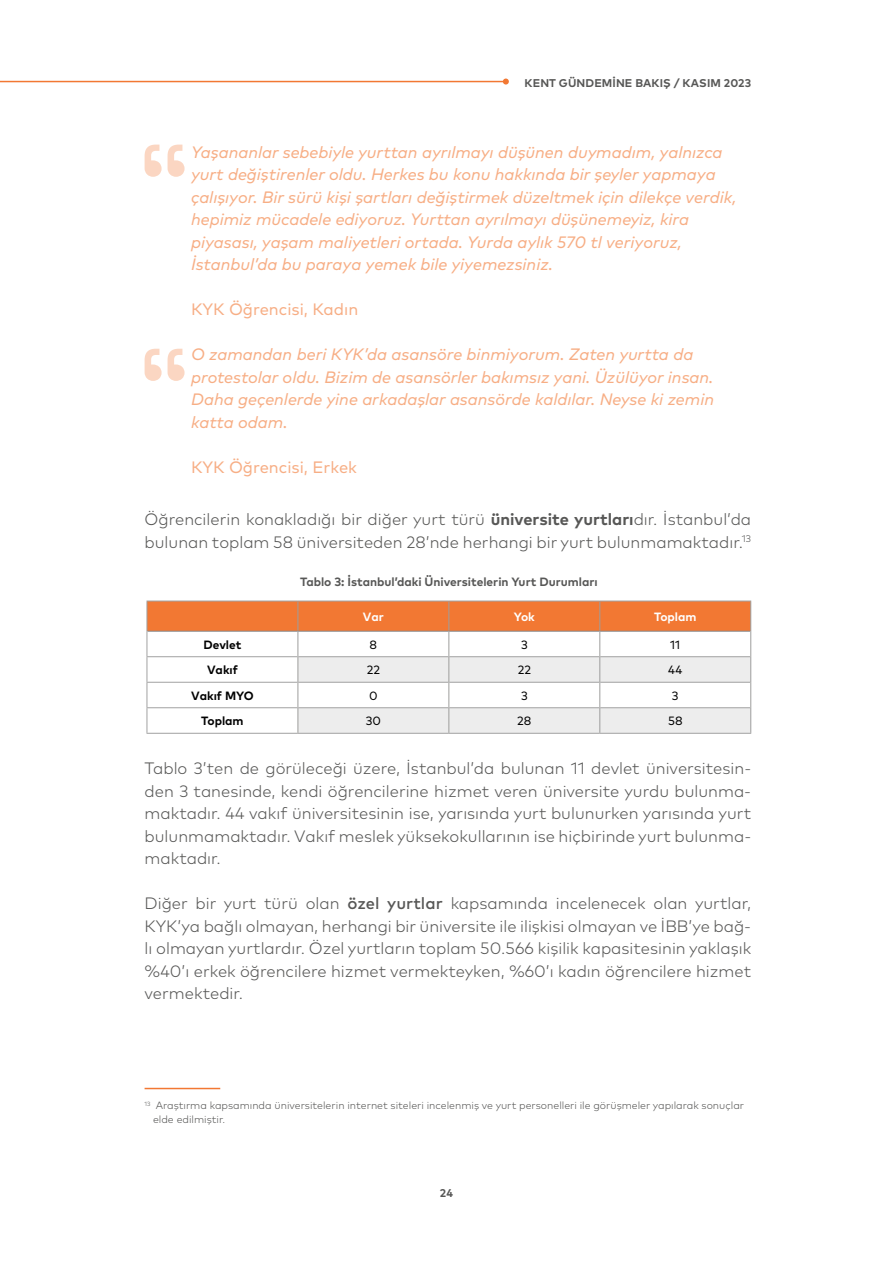
<style>
.page{position:relative;width:893px;height:1263px;background:#fff}
.page>*{position:absolute;margin:0;border:0;box-sizing:border-box;transform-origin:0 0}
.t1{font:300 16.5px/22.5px "Mark Pro";color:#575756;text-align:justify}
.t2{font:italic 16.5px/22.5px "Mark Pro";color:#f7ae85}
.t3{font:16.5px "Mark Pro";color:#f7ae85}
.t4{font:700 12px "Mark Pro";color:#575756}
.t5{font:700 12px "Mark Pro";color:#000}
.t6{font:12px "Mark Pro";color:#000}
.t7{font:700 12px "Mark Pro";color:#fff}
.t8{font:700 11.25px "Mark Pro";letter-spacing:.01em;color:#575756}
.t9{font:300 10.5px/13.5px "Mark Pro";color:#575756}
.s1{font-weight:700}
.s2{font-weight:500}
</style>
<div class="page">
<hr style="left:0;top:81px;width:506px;height:1px;background:#f27833">
<svg style="left:503px;top:79px;width:6px;height:6px"></svg>
<svg style="left:145px;top:145px;width:40px;height:32px"></svg>
<svg style="left:145px;top:349px;width:40px;height:32px"></svg>
<hr style="left:146px;top:733px;width:152px;height:1px;background:#a1a1a1">
<hr style="left:298px;top:733px;width:151px;height:1px;background:#a1a1a1">
<hr style="left:449px;top:733px;width:151px;height:1px;background:#a1a1a1">
<hr style="left:600px;top:733px;width:151px;height:1px;background:#a1a1a1">
<svg style="left:146px;top:601px;width:605px;height:132px"></svg>
<hr style="left:145px;top:1088px;width:75px;height:1px;background:#f27833">
<p class="t8" style="left:525px;top:74px;width:228px">KENT GÜNDEMİNE BAKIŞ / KASIM 2023</p>
<p class="t2" style="left:191px;top:139px;width:547px">Yaşananlar sebebiyle yurttan ayrılmayı düşünen duymadım, yalnızca yurt değiştirenler oldu. Herkes bu konu hakkında bir şeyler yapmaya çalışıyor. Bir sürü kişi şartları değiştirmek düzeltmek için dilekçe verdik, hepimiz mücadele ediyoruz. Yurttan ayrılmayı düşünemeyiz, kira piyasası, yaşam maliyetleri ortada. Yurda aylık 570 tl veriyoruz, İstanbul’da bu paraya yemek bile yiyemezsiniz.</p>
<p class="t3" style="left:191px;top:297px;width:169px">KYK Öğrencisi, Kadın</p>
<p class="t2" style="left:191px;top:342px;width:525px">O zamandan beri KYK’da asansöre binmiyorum. Zaten yurtta da protestolar oldu. Bizim de asansörler bakımsız yani. Üzülüyor insan.<br>Daha geçenlerde yine arkadaşlar asansörde kaldılar. Neyse ki zemin katta odam.</p>
<p class="t3" style="left:191px;top:454px;width:167px">KYK Öğrencisi, Erkek</p>
<p class="t1" style="left:145px;top:507px;width:608px">Öğrencilerin konakladığı bir diğer yurt türü <span class="s1">üniversite yurtları</span>dır. İstanbul’da bulunan toplam 58 üniversiteden 28’nde herhangi bir yurt bulunmamaktadır.<sup>13</sup></p>
<p class="t4" style="left:300px;top:572px;width:299px">Tablo 3: İstanbul’daki Üniversitelerin Yurt Durumları</p>
<p class="t7" style="left:363px;top:607px;width:22px">Var</p>
<p class="t7" style="left:514px;top:607px;width:22px">Yok</p>
<p class="t7" style="left:654px;top:607px;width:44px">Toplam</p>
<p class="t5" style="left:203px;top:635px;width:39px">Devlet</p>
<p class="t6" style="left:370px;top:635px;width:9px">8</p>
<p class="t6" style="left:521px;top:635px;width:8px">3</p>
<p class="t6" style="left:670px;top:635px;width:12px">11</p>
<p class="t5" style="left:207px;top:661px;width:32px">Vakıf</p>
<p class="t6" style="left:367px;top:661px;width:15px">22</p>
<p class="t6" style="left:518px;top:661px;width:15px">22</p>
<p class="t6" style="left:668px;top:661px;width:16px">44</p>
<p class="t5" style="left:191px;top:686px;width:64px">Vakıf MYO</p>
<p class="t6" style="left:369px;top:686px;width:10px">0</p>
<p class="t6" style="left:521px;top:686px;width:8px">3</p>
<p class="t6" style="left:672px;top:686px;width:8px">3</p>
<p class="t5" style="left:201px;top:712px;width:44px">Toplam</p>
<p class="t6" style="left:366px;top:712px;width:17px">30</p>
<p class="t6" style="left:517px;top:712px;width:16px">28</p>
<p class="t6" style="left:668px;top:712px;width:16px">58</p>
<p class="t1" style="left:145px;top:756px;width:608px">Tablo 3’ten de görüleceği üzere, İstanbul’da bulunan 11 devlet üniversitesin&shy;den 3 tanesinde, kendi öğrencilerine hizmet veren üniversite yurdu bulunma&shy;maktadır. 44 vakıf üniversitesinin ise, yarısında yurt bulunurken yarısında yurt bulunmamaktadır. Vakıf meslek yüksekokullarının ise hiçbirinde yurt bulunma&shy;maktadır.</p>
<p class="t1" style="left:145px;top:891px;width:608px">Diğer bir yurt türü olan <span class="s2">özel yurtlar</span> kapsamında incelenecek olan yurtlar, KYK’ya bağlı olmayan, herhangi bir üniversite ile ilişkisi olmayan ve İBB’ye bağ&shy;lı olmayan yurtlardır. Özel yurtların toplam 50.566 kişilik kapasitesinin yaklaşık %40’ı erkek öğrencilere hizmet vermekteyken, %60’ı kadın öğrencilere hizmet vermektedir.</p>
<p class="t9" style="left:153px;top:1098px;width:593px;text-indent:-9px"><sup>13</sup> Araştırma kapsamında üniversitelerin internet siteleri incelenmiş ve yurt personelleri ile görüşmeler yapılarak sonuçlar elde edilmiştir.</p>
<p class="t8" style="left:440px;top:1185px;width:15px">24</p>
</div>
